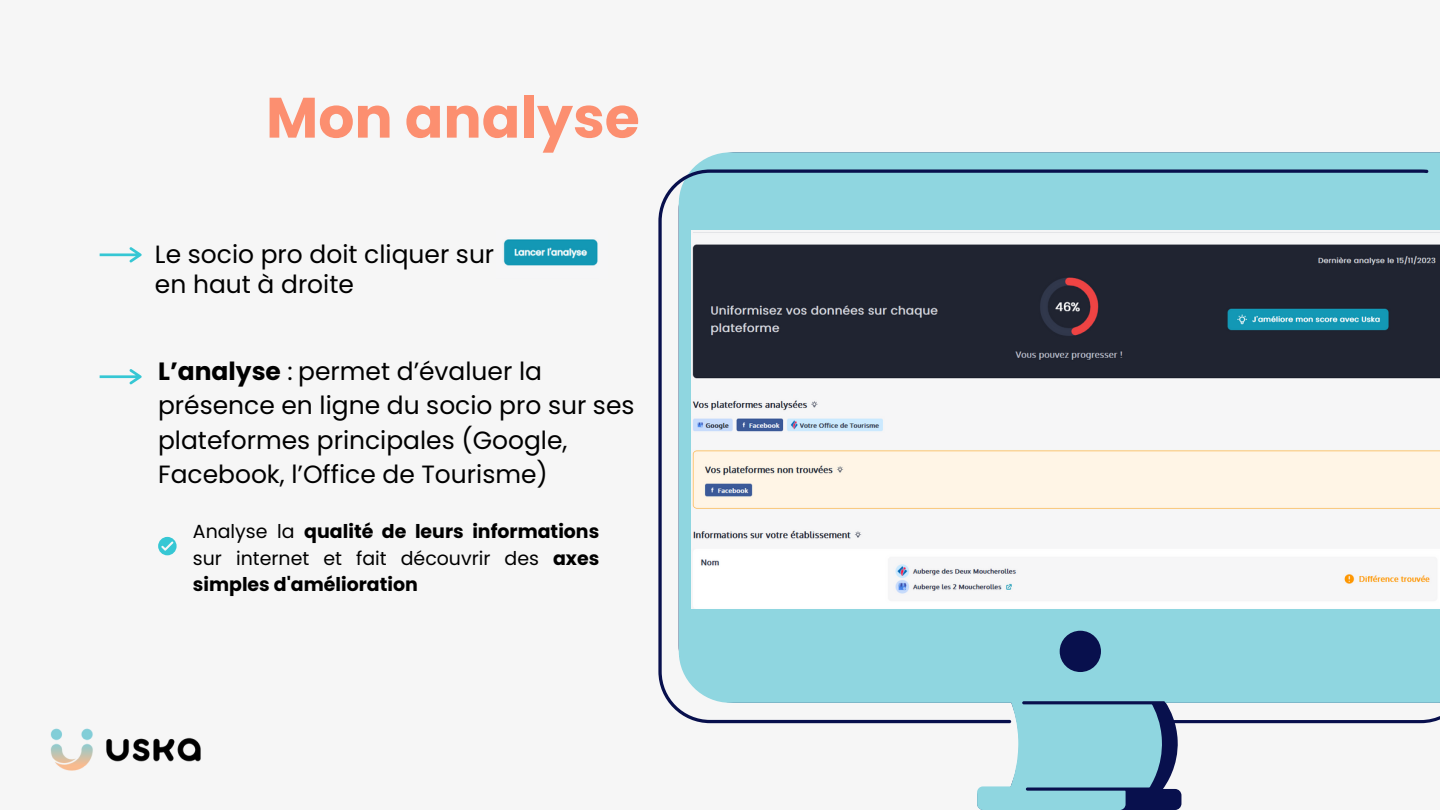
<style>
.page{position:relative;width:1440px;height:810px;background:#f6f6f6}
.page>*{position:absolute;margin:0;border:0;box-sizing:border-box;transform-origin:0 0}
.t1{font:700 56.9px "Poppins";color:#fc8f70}
.t2{font:25px/34.5px "Poppins";color:#000}
.t3{font:700 19px/26.2px "Poppins";color:#000;text-align:justify}
.s1{font-weight:700}
.s2{font-weight:400}
</style>
<div class="page">
<img style="left:50px;top:728px;width:151px;height:43px">
<svg style="left:692px;top:152px;width:748px;height:658px;fill:#8fd6e0"></svg>
<svg style="left:658px;top:169px;width:782px;height:622px;fill:#8fd6e0"></svg>
<svg style="left:100px;top:369px;width:42px;height:15px"></svg>
<img style="left:503px;top:239px;width:95px;height:27px">
<svg style="left:158px;top:537px;width:19px;height:18px"></svg>
<svg style="left:100px;top:247px;width:42px;height:15px"></svg>
<img style="left:691px;top:231px;width:749px;height:377px">
<p class="t1" style="left:266px;top:78px;width:375px">Mon analyse</p>
<p class="t2" style="left:155px;top:237px;width:341px">Le socio pro doit cliquer sur</p>
<p class="t2" style="left:155px;top:267px;width:200px">en haut à droite</p>
<p class="t2" style="left:158px;top:354px;width:478px"><span class="s1">L’analyse</span> : permet d’évaluer la présence en ligne du socio pro sur ses plateformes principales (Google, Facebook, l’Office de Tourisme)</p>
<p class="t3" style="left:193px;top:519px;width:408px"><span class="s2">Analyse la</span> qualité de leurs informations <span class="s2">sur internet et fait découvrir des</span> axes simples d'amélioration</p>
</div>
